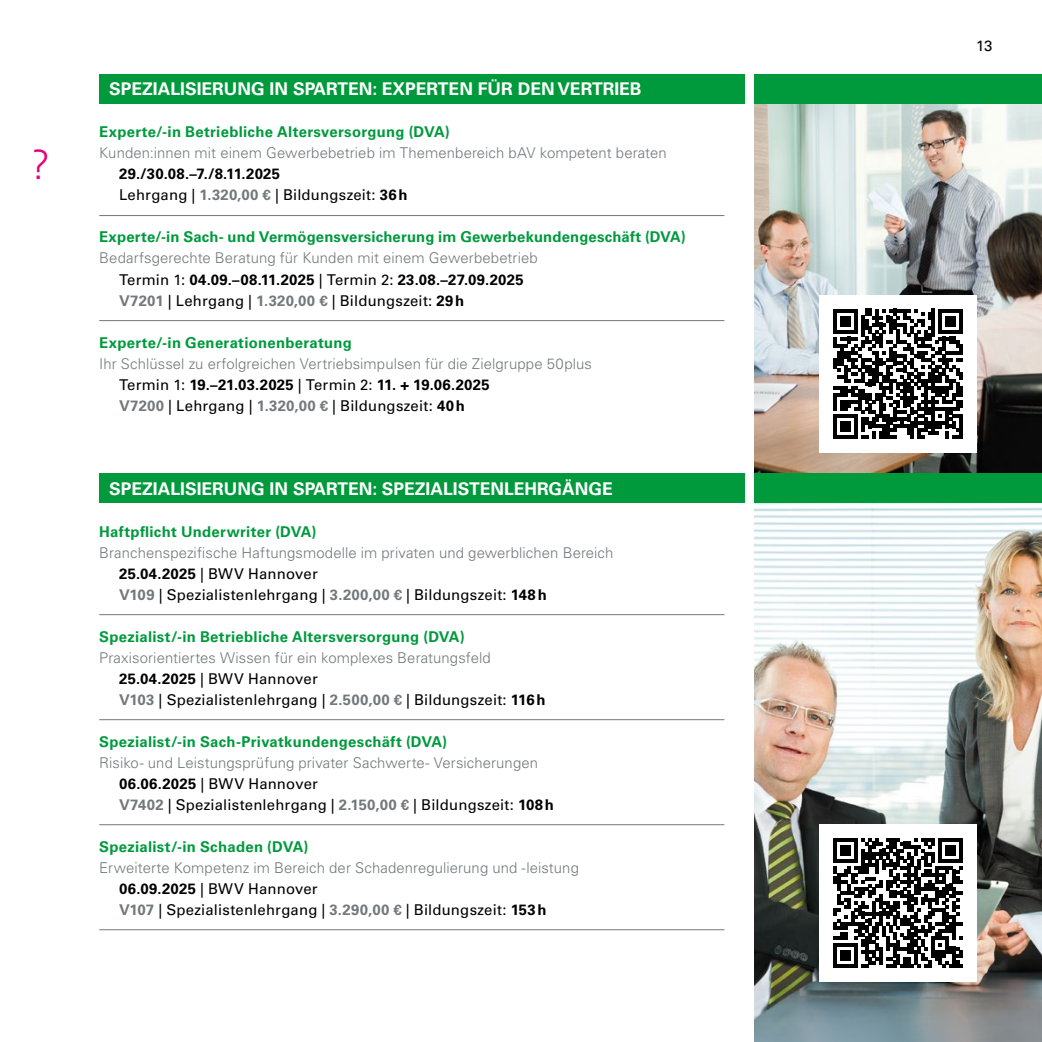
<style>
.page{position:relative;width:1042px;height:1042px;background:#fff}
.page>*{position:absolute;margin:0;border:0;box-sizing:border-box;transform-origin:0 0}
.t1{font:300 40.25px "Univers LT Std";color:#e5007d}
.t2{font:700 17.5px "Univers LT Std";color:#fff}
.t3{font:300 14.88px/21px "Univers LT Std";letter-spacing:.005em;color:#72787c}
.t4{font:700 14.88px "Univers LT Std";letter-spacing:.02em;color:#009a3d}
.t5{font:700 14.88px/21px "Univers LT Std";letter-spacing:.02em;color:#000}
.t6{font:14.88px "Univers LT Std";color:#000}
.s1{font-weight:400}
.s2{color:#72787c}
.s3{font-weight:400;color:#000}
.s4{font-weight:700;color:#000}
.s5{font-weight:700}
</style>
<div class="page">
<img style="left:754px;top:104px;width:288px;height:938px">
<div style="left:99px;top:74px;width:646px;height:30px;background:#009a3d"></div>
<div style="left:754px;top:74px;width:288px;height:30px;background:#009a3d"></div>
<div style="left:99px;top:473px;width:646px;height:30px;background:#009a3d"></div>
<div style="left:754px;top:473px;width:288px;height:30px;background:#009a3d"></div>
<hr style="left:99px;top:215px;width:625px;height:1px;background:#72787c">
<hr style="left:99px;top:320px;width:625px;height:1px;background:#72787c">
<hr style="left:99px;top:614px;width:625px;height:1px;background:#72787c">
<hr style="left:99px;top:719px;width:625px;height:1px;background:#72787c">
<hr style="left:99px;top:824px;width:625px;height:1px;background:#72787c">
<hr style="left:99px;top:929px;width:625px;height:1px;background:#72787c">
<div style="left:819px;top:295px;width:158px;height:157px;background:#fff"></div>
<svg style="left:833px;top:309px;width:130px;height:129px"></svg>
<hr style="left:959px;top:414px;width:4px;height:24px;background:#000">
<div style="left:819px;top:824px;width:158px;height:158px;background:#fff"></div>
<svg style="left:833px;top:838px;width:130px;height:130px"></svg>
<h1 class="t1" style="left:30px;top:141px;width:22px">?</h1>
<p class="t2" style="left:109px;top:79px;width:534px">SPEZIALISIERUNG IN SPARTEN: EXPERTEN FÜR DEN VERTRIEB</p>
<p class="t4" style="left:99px;top:123px;width:352px">Experte/-in Betriebliche Altersversorgung (DVA)</p>
<p class="t3" style="left:99px;top:143px;width:569px">Kunden:innen mit einem Gewerbebetrieb im Themenbereich bAV kompetent beraten</p>
<p class="t5" style="left:119px;top:164px;width:290px">29./30.08.–7./8.11.2025<br><span class="s1">Lehrgang |</span> <span class="s2">1.320,00 €</span> <span class="s1">| Bildungszeit:</span> 36h</p>
<p class="t4" style="left:99px;top:228px;width:588px">Experte/-in Sach- und Vermögensversicherung im Gewerbekundengeschäft (DVA)</p>
<p class="t3" style="left:119px;top:248px;width:420px;text-indent:-20px">Bedarfsgerechte Beratung für Kunden mit einem Gewerbebetrieb<br><span class="s3">Termin 1:</span> <span class="s4">04.09.–08.11.2025</span> <span class="s3">| Termin 2:</span> <span class="s4">23.08.–27.09.2025<br></span><span class="s5">V7201</span> <span class="s3">| Lehrgang |</span> <span class="s5">1.320,00 €</span> <span class="s3">| Bildungszeit:</span> <span class="s4">29h</span></p>
<p class="t4" style="left:99px;top:333px;width:254px">Experte/-in Generationenberatung</p>
<p class="t3" style="left:119px;top:353px;width:474px;text-indent:-20px">Ihr Schlüssel zu erfolgreichen Vertriebsimpulsen für die Zielgruppe 50plus<br><span class="s3">Termin 1:</span> <span class="s4">19.–21.03.2025</span> <span class="s3">| Termin 2:</span> <span class="s4">11. + 19.06.2025<br></span><span class="s5">V7200</span> <span class="s3">| Lehrgang |</span> <span class="s5">1.320,00 €</span> <span class="s3">| Bildungszeit:</span> <span class="s4">40h</span></p>
<p class="t2" style="left:109px;top:478px;width:505px">SPEZIALISIERUNG IN SPARTEN: SPEZIALISTENLEHRGÄNGE</p>
<p class="t4" style="left:99px;top:522px;width:219px">Haftpflicht Underwriter (DVA)</p>
<p class="t3" style="left:119px;top:542px;width:496px;text-indent:-20px">Branchenspezifische Haftungsmodelle im privaten und gewerblichen Bereich<br><span class="s4">25.04.2025</span> <span class="s3">| BWV Hannover<br></span><span class="s5">V109</span> <span class="s3">| Spezialistenlehrgang |</span> <span class="s5">3.200,00 €</span> <span class="s3">| Bildungszeit:</span> <span class="s4">148h</span></p>
<p class="t4" style="left:99px;top:627px;width:367px">Spezialist/-in Betriebliche Altersversorgung (DVA)</p>
<p class="t3" style="left:119px;top:647px;width:428px;text-indent:-20px">Praxisorientiertes Wissen für ein komplexes Beratungsfeld<br><span class="s4">25.04.2025</span> <span class="s3">| BWV Hannover<br></span><span class="s5">V103</span> <span class="s3">| Spezialistenlehrgang |</span> <span class="s5">2.500,00 €</span> <span class="s3">| Bildungszeit:</span> <span class="s4">116h</span></p>
<p class="t4" style="left:99px;top:732px;width:349px">Spezialist/-in Sach-Privatkundengeschäft (DVA)</p>
<p class="t3" style="left:119px;top:752px;width:436px;text-indent:-20px">Risiko- und Leistungsprüfung privater Sachwerte- Versicherungen<br><span class="s4">06.06.2025</span> <span class="s3">| BWV Hannover<br></span><span class="s5">V7402</span> <span class="s3">| Spezialistenlehrgang |</span> <span class="s5">2.150,00 €</span> <span class="s3">| Bildungszeit:</span> <span class="s4">108h</span></p>
<p class="t4" style="left:99px;top:838px;width:211px">Spezialist/-in Schaden (DVA)</p>
<p class="t3" style="left:119px;top:857px;width:461px;text-indent:-20px">Erweiterte Kompetenz im Bereich der Schadenregulierung und -leistung<br><span class="s4">06.09.2025</span> <span class="s3">| BWV Hannover<br></span><span class="s5">V107</span> <span class="s3">| Spezialistenlehrgang |</span> <span class="s5">3.290,00 €</span> <span class="s3">| Bildungszeit:</span> <span class="s4">153h</span></p>
<p class="t6" style="left:976px;top:37px;width:18px">13</p>
</div>
